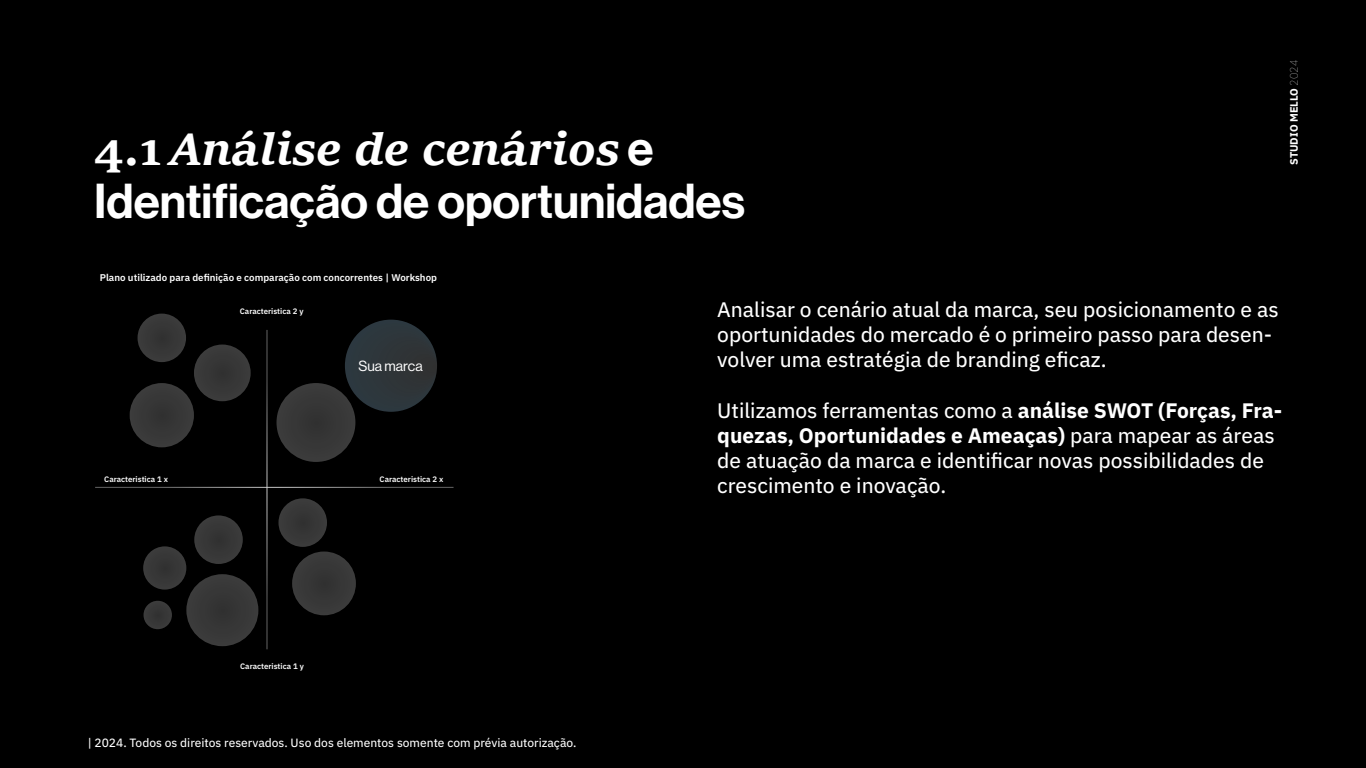
<style>
.page{position:relative;width:1366px;height:768px;background:#000}
.page>*{position:absolute;margin:0;border:0;box-sizing:border-box;transform-origin:0 0}
.t1{font:48px "N Haas Grotesk DS Pro 65 Md";color:#fff}
.t2{font:italic 700 48px "Sitka Text";color:#fff}
.t3{font:21px/25.2px "IBM Plex Sans Text";color:#fff}
.t4{font:700 21px "IBM Plex Sans";color:#fff}
.t5{font:14.3px "N Haas Grotesk DS Pro 55 Rg";color:#fff}
.t6{font:12px "IBM Plex Sans Text";color:#fff}
.t7{font:700 10.8px "IBM Plex Sans";color:#fff}
.t8{font:600 9.8px "IBM Plex Sans";color:#fff}
.t9{font:600 7.9px "IBM Plex Sans";color:#fff}
.s1{font-style:normal}
.s2{font-family:"N Haas Grotesk DS Pro 65 Md";font-weight:400;font-style:normal}
.s3{font-weight:100}
.s4{font-family:"IBM Plex Sans";font-weight:700}
.s5{font-family:"IBM Plex Sans Text";font-weight:400}
</style>
<div class="page">
<div style="left:138px;top:314px;width:48px;height:48px;background:#383838;border-radius:24px"></div>
<div style="left:130px;top:383px;width:64px;height:64px;background:#383838;border-radius:32px"></div>
<div style="left:194px;top:345px;width:57px;height:56px;background:#383838;border-radius:28px"></div>
<div style="left:277px;top:383px;width:78px;height:79px;background:#383838;border-radius:39px"></div>
<div style="left:345px;top:320px;width:92px;height:92px;background:#2e363b;border-radius:46px"></div>
<div style="left:194px;top:515px;width:49px;height:49px;background:#383838;border-radius:24px"></div>
<div style="left:278px;top:498px;width:49px;height:49px;background:#383838;border-radius:24px"></div>
<div style="left:292px;top:552px;width:64px;height:63px;background:#383838;border-radius:32px"></div>
<div style="left:186px;top:574px;width:72px;height:72px;background:#383838;border-radius:36px"></div>
<div style="left:143px;top:546px;width:43px;height:44px;background:#383838;border-radius:22px"></div>
<div style="left:144px;top:601px;width:28px;height:28px;background:#383838;border-radius:14px"></div>
<hr style="left:266px;top:330px;width:1px;height:319px;background:#fff">
<hr style="left:95px;top:487px;width:359px;height:1px;background:#fff">
<h1 class="t2" style="left:94px;top:111px;width:561px"><span class="s1">4.1</span> Análise de cenários <span class="s2">e</span></h1>
<h1 class="t1" style="left:94px;top:173px;width:652px">Identificação de oportunidades</h1>
<p class="t7" style="left:1285px;top:165px;width:106px;rotate:-90deg">STUDIO MELLO <span class="s3">2024</span></p>
<p class="t8" style="left:100px;top:270px;width:339px">Plano utilizado para definição e comparação com concorrentes | Workshop</p>
<p class="t9" style="left:240px;top:305px;width:65px">Caracteristica 2 y</p>
<p class="t5" style="left:358px;top:358px;width:66px">Sua marca</p>
<p class="t9" style="left:104px;top:473px;width:65px">Caracteristica 1 x</p>
<p class="t9" style="left:380px;top:473px;width:65px">Caracteristica 2 x</p>
<p class="t3" style="left:717px;top:295px;width:563px">Analisar o cenário atual da marca, seu posicionamento e as oportunidades do mercado é o primeiro passo para desen&shy;volver uma estratégia de branding eficaz.</p>
<p class="t3" style="left:717px;top:396px;width:566px">Utilizamos ferramentas como a <span class="s4">análise SWOT (Forças, Fra-</span></p>
<p class="t4" style="left:717px;top:419px;width:559px">quezas, Oportunidades e Ameaças) <span class="s5">para mapear as áreas</span></p>
<p class="t3" style="left:717px;top:446px;width:548px">de atuação da marca e identificar novas possibilidades de crescimento e inovação.</p>
<p class="t9" style="left:240px;top:660px;width:65px">Caracteristica 1 y</p>
<p class="t6" style="left:88px;top:733px;width:490px">| 2024. Todos os direitos reservados. Uso dos elementos somente com prévia autorização.</p>
</div>
